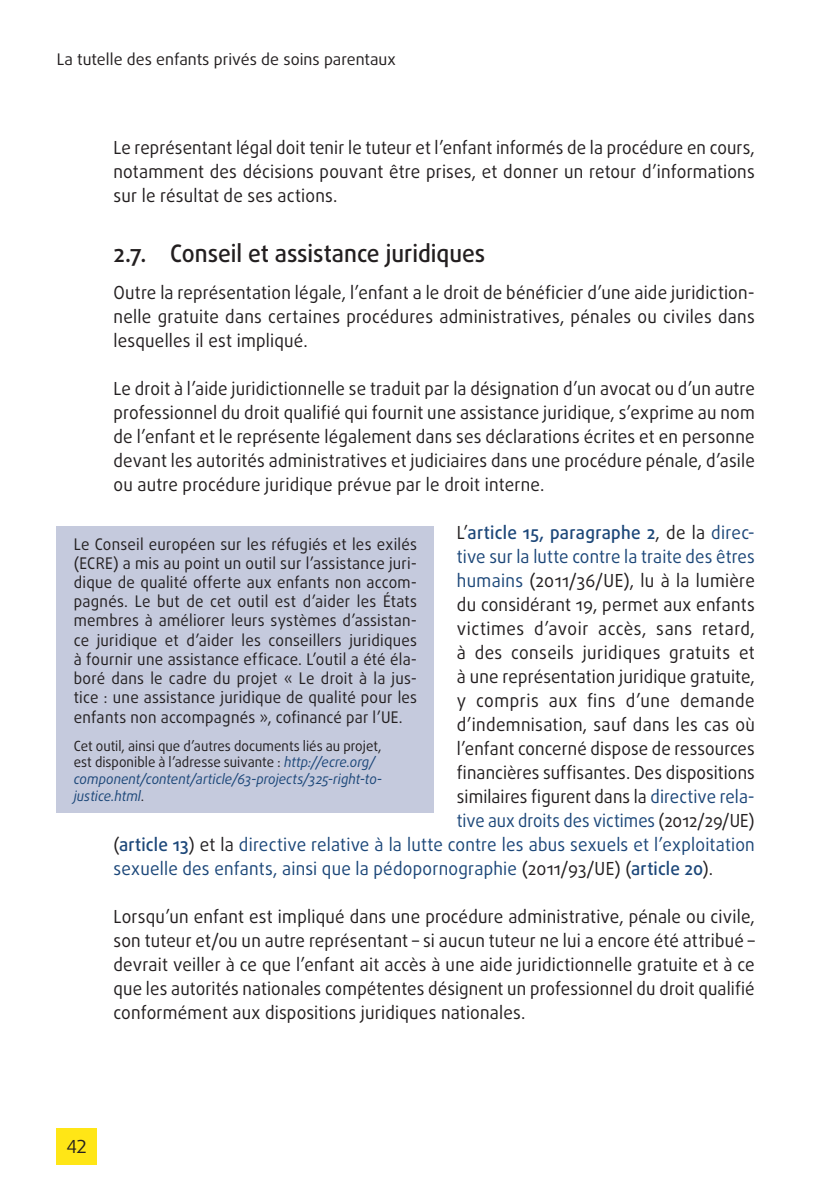
<style>
.page{position:relative;width:840px;height:1191px;background:#fff}
.page>*{position:absolute;margin:0;border:0;box-sizing:border-box;transform-origin:0 0}
.title_1_1_1{font:500 24px "Daxline Pro";color:#231f20;scale:.95 1}
.body{font:18px/24px "Daxline Pro";letter-spacing:.015em;color:#231f20;text-align:justify;scale:.95 1}
.body-2{font:18px/24px "Daxline Pro";letter-spacing:.015em;color:#231f20;text-align:justify;scale:.94 1}
.body-3{font:18px "Daxline Pro";letter-spacing:.01em;color:#1c4779;scale:.95 1}
.body-4{font:18px "Daxline Pro";letter-spacing:.01em;color:#1c4779;scale:.94 1}
.body-5{font:18px "Daxline Pro";letter-spacing:.01em;color:#1c4779;scale:.93 1}
.body-6{font:500 18px "Daxline Pro";letter-spacing:.02em;color:#1c4779;scale:.95 1}
.body-7{font:18px "Daxline Pro";letter-spacing:.035em;color:#231f20;scale:.95 1}
.body-8{font:18px "Daxline Pro";letter-spacing:.015em;color:#231f20}
.FRA_ACTIVITY_body{font:16px/19.2px "Daxline Pro";color:#231f20;text-align:justify;scale:.95 1}
.FRA_ACTIVITY_body-2{font:16px "Daxline Pro";color:#231f20}
.FRA_ACTIVITY_more_in{font:14px/16.8px "Daxline Pro";letter-spacing:.005em;color:#231f20;scale:.95 1}
.s1{font-weight:400;color:#231f20}
.s2{font-weight:400}
.s3{color:#1c4779}
.s4{color:#231f20}
.s5{font-weight:500}
.s6{font-style:italic;color:#1c4779}
</style>
<div class="page">
<div style="left:57px;top:1128px;width:40px;height:36px;background:#ffe616"></div>
<div style="left:57px;top:526px;width:377px;height:286px;background:#c5cadd"></div>
<p class="FRA_ACTIVITY_body-2" style="left:57px;top:49px;width:340px">La tutelle des enfants privés de soins parentaux</p>
<p class="body-2" style="left:113px;top:136px;width:683px">Le représentant légal doit tenir le tuteur et l’enfant informés de la procédure en cours, notamment des décisions pouvant être prises, et donner un retour d’informations sur le résultat de ses actions.</p>
<p class="title_1_1_1" style="left:113px;top:238px;width:393px">2.7. Conseil et assistance juridiques</p>
<p class="body" style="left:113px;top:280px;width:676px">Outre la représentation légale, l’enfant a le droit de bénéficier d’une aide juridiction&shy;nelle gratuite dans certaines procédures administratives, pénales ou civiles dans lesquelles il est impliqué.</p>
<p class="body-2" style="left:113px;top:376px;width:683px">Le droit à l’aide juridictionnelle se traduit par la désignation d’un avocat ou d’un autre professionnel du droit qualifié qui fournit une assistance juridique, s’exprime au nom de l’enfant et le représente légalement dans ses déclarations écrites et en personne devant les autorités administratives et judiciaires dans une procédure pénale, d’asile ou autre procédure juridique prévue par le droit interne.</p>
<p class="body-6" style="left:456px;top:520px;width:315px"><span class="s1">L’</span>article 15, paragraphe 2<span class="s1">, de la</span> <span class="s2">direc-</span></p>
<p class="body-4" style="left:456px;top:544px;width:318px">tive sur la lutte contre la traite des êtres</p>
<p class="body" style="left:456px;top:568px;width:315px"><span class="s3">humains</span> (2011/36/UE), lu à la lumière</p>
<p class="body" style="left:456px;top:592px;width:315px">du considérant 19, permet aux enfants</p>
<p class="body" style="left:456px;top:616px;width:315px">victimes d’avoir accès, sans retard,</p>
<p class="body" style="left:456px;top:640px;width:315px">à des conseils juridiques gratuits et</p>
<p class="body" style="left:456px;top:664px;width:315px">à une représentation juridique gratuite,</p>
<p class="body-7" style="left:456px;top:688px;width:315px">y compris aux fins d’une demande</p>
<p class="body" style="left:456px;top:712px;width:315px">d’indemnisation, sauf dans les cas où</p>
<p class="body-2" style="left:456px;top:736px;width:318px">l’enfant concerné dispose de ressources</p>
<p class="body-2" style="left:456px;top:760px;width:318px">financières suffisantes. Des dispositions</p>
<p class="body-2" style="left:456px;top:784px;width:318px">similaires figurent dans la <span class="s3">directive rela-</span></p>
<p class="body-5" style="left:456px;top:808px;width:322px">tive aux droits des victimes <span class="s4">(2012/29/UE)</span></p>
<p class="body-3" style="left:113px;top:832px;width:676px"><span class="s4">(</span><span class="s5">article 13</span><span class="s4">) et la</span> directive relative à la lutte contre les abus sexuels et l’exploitation</p>
<p class="body-3" style="left:113px;top:856px;width:632px">sexuelle des enfants, ainsi que la pédopornographie <span class="s4">(2011/93/UE) (</span><span class="s5">article 20</span><span class="s4">).</span></p>
<p class="body" style="left:113px;top:904px;width:676px">Lorsqu’un enfant est impliqué dans une procédure administrative, pénale ou civile, son tuteur et/ou un autre représentant – si aucun tuteur ne lui a encore été attribué – devrait veiller à ce que l’enfant ait accès à une aide juridictionnelle gratuite et à ce que les autorités nationales compétentes désignent un professionnel du droit qualifié conformément aux dispositions juridiques nationales.</p>
<p class="FRA_ACTIVITY_body" style="left:74px;top:534px;width:363px">Le Conseil européen sur les réfugiés et les exilés (ECRE) a mis au point un outil sur l’assistance juri&shy;dique de qualité offerte aux enfants non accom&shy;pagnés. Le but de cet outil est d’aider les États membres à améliorer leurs systèmes d’assistan&shy;ce juridique et d’aider les conseillers juridiques à fournir une assistance efficace. L’outil a été éla&shy;boré dans le cadre du projet « Le droit à la jus&shy;tice : une assistance juridique de qualité pour les enfants non accompagnés », cofinancé par l’UE.</p>
<p class="FRA_ACTIVITY_more_in" style="left:74px;top:737px;width:326px">Cet outil, ainsi que d’autres documents liés au projet, est disponible à l’adresse suivante : <span class="s6">http://ecre.org/ component/content/article/63-projects/325-right-to&shy;justice.html</span>.</p>
<p class="body-8" style="left:66px;top:1135px;width:22px">42</p>
</div>
